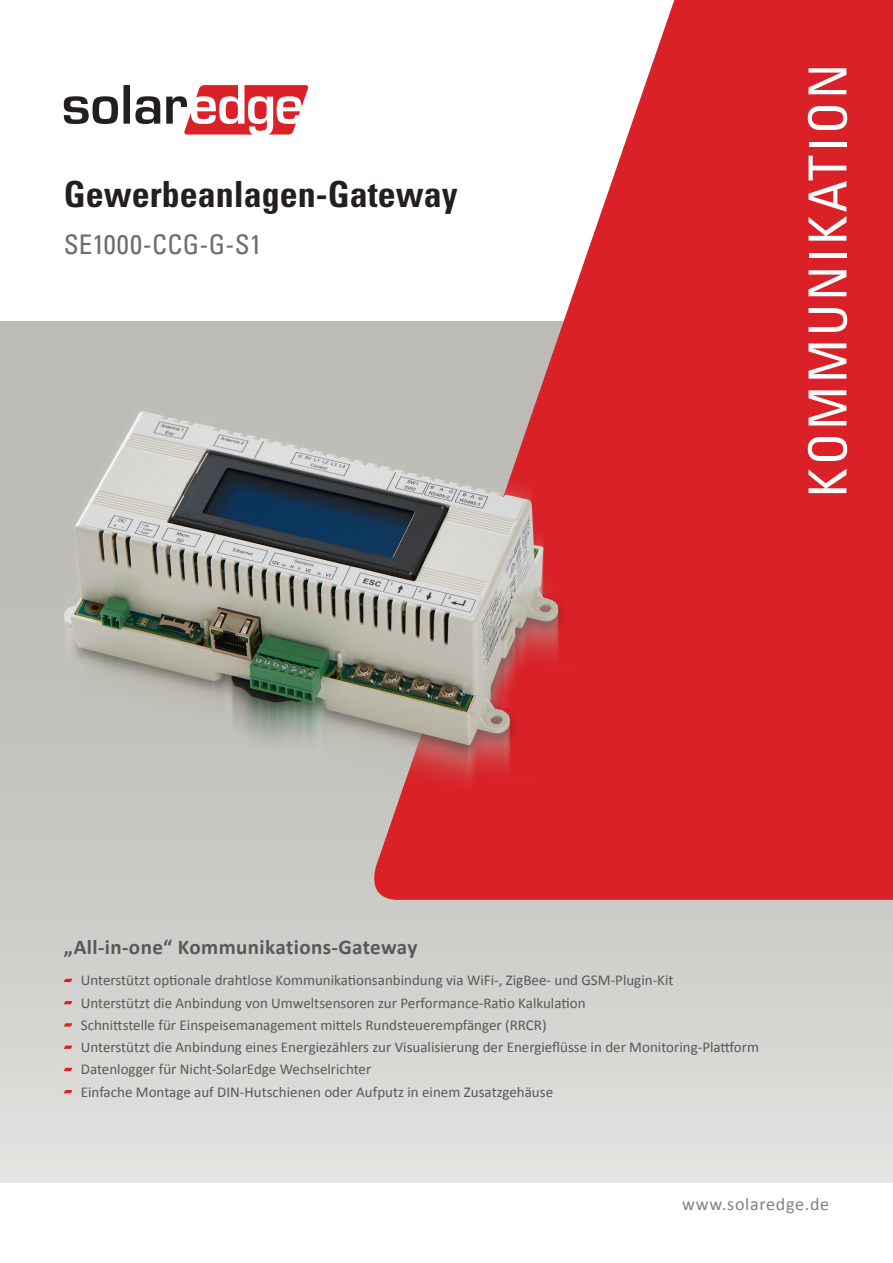
<style>
.page{position:relative;width:893px;height:1263px;background:#fff}
.page>*{position:absolute;margin:0;border:0;box-sizing:border-box;transform-origin:0 0}
.pg1_Family_vertical{font:condensed 52.5px "Univers LT Std";letter-spacing:.06em;color:#fff}
.pg1_Product_Header{font:700 condensed 36px "Univers LT Std";color:#231f20}
.pg1_Product_Header-2{font:condensed 27px "Univers LT Std";letter-spacing:.005em;color:#6c6d70}
.pg1_Text_bold{font:700 21px "Calibri";letter-spacing:.02em;color:#57585a}
.pg1_Text_URL{font:18px "Calibri";letter-spacing:.04em;color:#808180}
.Pg1_Text_Bullets{font:15px "Calibri";color:#57585a}
</style>
<div class="page">
<div style="left:0;top:321px;width:893px;height:861px;background:linear-gradient(to bottom,#b4b3ae,#dbdbd8)"></div>
<svg style="left:364px;top:0;width:529px;height:900px;fill:#da2128"></svg>
<svg style="left:64px;top:85px;width:244px;height:50px"></svg>
<svg style="left:64px;top:979px;width:8px;height:3px"></svg>
<svg style="left:64px;top:1001px;width:8px;height:3px"></svg>
<svg style="left:64px;top:1023px;width:8px;height:3px"></svg>
<svg style="left:64px;top:1045px;width:8px;height:4px"></svg>
<svg style="left:64px;top:1068px;width:8px;height:3px"></svg>
<svg style="left:64px;top:1090px;width:8px;height:3px"></svg>
<img style="left:19px;top:374px;width:600px;height:456px">
<p class="pg1_Product_Header" style="left:64px;top:172px;width:395px">Gewerbeanlagen-Gateway</p>
<p class="pg1_Product_Header-2" style="left:64px;top:228px;width:199px">SE1000-C C G G- 1S-</p>
<p class="pg1_Family_vertical" style="left:794px;top:497px;width:435px;rotate:-90deg">KOMMUNIKATION</p>
<p class="pg1_Text_bold" style="left:64px;top:934px;width:355px">„All i n- -one“ Kommunikations-Gateway</p>
<p class="Pg1_Text_Bullets" style="left:81px;top:971px;width:594px">Unterstützt optionale drahtlose Kommunikationsanbindung via WiFi-, ZigBee- und GSM-Plugin-Kit</p>
<p class="Pg1_Text_Bullets" style="left:81px;top:993px;width:506px">Unterstützt die Anbindung von Umweltsensoren zur Performance-Ratio Kalkulation</p>
<p class="Pg1_Text_Bullets" style="left:81px;top:1015px;width:467px">Schnittstelle für Einspeisemanagement mittels Rundsteuerempfänger (RRCR(</p>
<p class="Pg1_Text_Bullets" style="left:81px;top:1037px;width:680px">Unterstützt die Anbindung eines Energiezählers zur Visualisierung der Energieflüsse in der Monitoring-Plattform</p>
<p class="Pg1_Text_Bullets" style="left:81px;top:1060px;width:292px">Datenlogger für Nicht-SolarEdge Wechselrichter</p>
<p class="Pg1_Text_Bullets" style="left:81px;top:1082px;width:474px">Einfache Montage auf DIN-Hutschienen oder Aufputz in einem Zusatzgehäuse</p>
<p class="pg1_Text_URL" style="left:682px;top:1193px;width:148px">www.solaredge.de</p>
</div>
